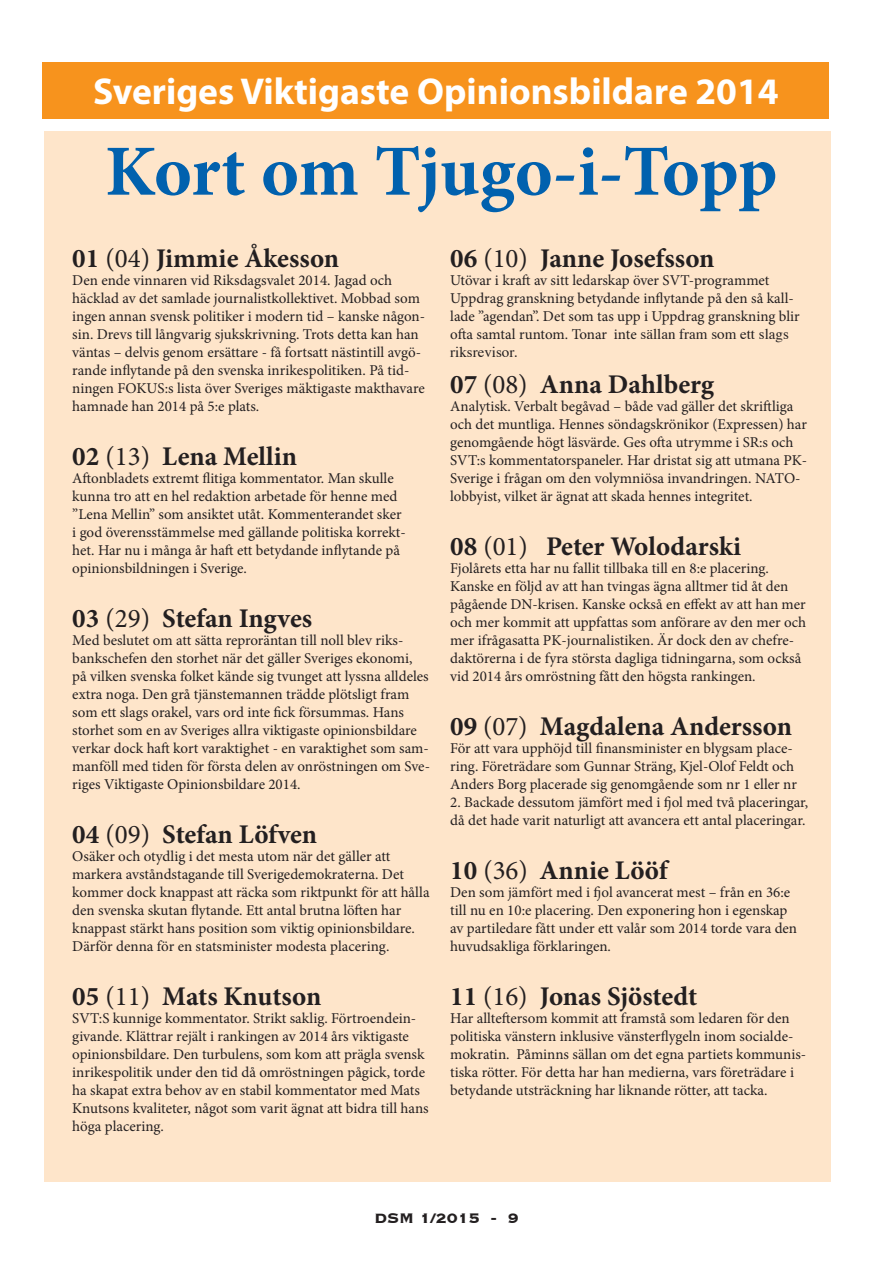
<style>
.page{position:relative;width:893px;height:1263px;background:#fff}
.page>*{position:absolute;margin:0;border:0;box-sizing:border-box;transform-origin:0 0}
.t1{font:700 72px "Minion Pro";letter-spacing:-.01em;color:#0161ae}
.t2{font:700 37.5px "Myriad Pro";color:#fff}
.t3{font:700 27px "Minion Pro";color:#231f20}
.t4{font:700 18px "Copperplate";color:#231f20}
.t5{font:15px/18px "Minion Pro";letter-spacing:-.005em;color:#231f20}
.t6{font:15px "Times";color:#231f20}
.s1{font-weight:400}
.s2{font-family:"Times"}
</style>
<div class="page">
<div style="left:43px;top:63px;width:786px;height:56px;background:#f7931d"></div>
<div style="left:45px;top:132px;width:786px;height:1050px;background:#fee5ca"></div>
<h2 class="t2" style="left:95px;top:67px;width:687px">Sveriges Viktigaste Opinionsbildare 2012</h2>
<h1 class="t1" style="left:105px;top:121px;width:674px">Kort om Tjugo-i-Topp</h1>
<h3 class="t3" style="left:72px;top:239px;width:268px">01 <span class="s1">(04)</span> Jimmie Åkesson</h3>
<p class="t5" style="left:72px;top:271px;width:354px">Den ende vinnaren vid Riksdagsvalet 2014. Jagad och häcklad av det samlade journalistkollektivet. Mobbad som ingen annan svensk politiker i modern tid – kanske någon&shy;sin. Drevs till långvarig sjukskrivning. Trots detta kan han väntas – delvis genom ersättare - få fortsatt nästintill avgö&shy;rande inflytande på den svenska inrikespolitiken. På tid&shy;ningen FOKUS:s lista över Sveriges mäktigaste makthavare hamnade han 2014 på 5:e plats.</p>
<h3 class="t3" style="left:72px;top:437px;width:226px">02 <span class="s1">(13)</span> Lena Mellin</h3>
<p class="t5" style="left:72px;top:469px;width:335px">Aftonbladets extremt flitiga kommentator. Man skulle kunna tro att en hel redaktion arbetade för henne med ”Lena Mellin” som ansiktet utåt. Kommenterandet sker i god överensstämmelse med gällande politiska korrekt&shy;het. Har nu i många år haft ett betydande inflytande på opinionsbildningen i Sverige.</p>
<h3 class="t3" style="left:72px;top:599px;width:241px">03 <span class="s1">(29)</span> Stefan Ingves</h3>
<p class="t5" style="left:72px;top:631px;width:359px">Med beslutet om att sätta reproräntan till noll blev riks&shy;bankschefen den storhet när det gäller Sveriges ekonomi, på vilken svenska folket kände sig tvunget att lyssna alldeles extra noga. Den grå tjänstemannen trädde plötsligt fram som ett slags orakel, vars ord inte fick försummas. Hans storhet som en av Sveriges allra viktigaste opinionsbildare verkar dock haft kort varaktighet - en varaktighet som sam&shy;manföll med tiden för första delen av onröstningen om Sve&shy;riges Viktigaste Opinionsbildare 2014.</p>
<h3 class="t3" style="left:72px;top:815px;width:246px">04 <span class="s1">(09)</span> Stefan Löfven</h3>
<p class="t5" style="left:72px;top:847px;width:359px">Osäker och otydlig i det mesta utom när det gäller att markera avståndstagande till Sverigedemokraterna. Det kommer dock knappast att räcka som riktpunkt för att hålla den svenska skutan flytande. Ett antal brutna löften har knappast stärkt hans position som viktig opinionsbildare.<br>Därför denna för en statsminister modesta placering.</p>
<h3 class="t3" style="left:72px;top:977px;width:251px">05 <span class="s1">(11)</span> Mats Knutson</h3>
<p class="t5" style="left:72px;top:1009px;width:358px">SVT:S kunnige kommentator. Strikt saklig. Förtroendein&shy;givande. Klättrar rejält i rankingen av 2014 års viktigaste opinionsbildare. Den turbulens, som kom att prägla svensk inrikespolitik under den tid då omröstningen pågick, torde ha skapat extra behov av en stabil kommentator med Mats Knutsons kvaliteter, något som varit ägnat att bidra till hans höga placering.</p>
<h2 class="t2" style="left:758px;top:67px;width:22px">4</h2>
<h3 class="t3" style="left:450px;top:239px;width:266px">06 <span class="s1">(10)</span> Janne Josefsson</h3>
<p class="t5" style="left:450px;top:271px;width:351px">Utövar i kraft av sitt ledarskap över SVT-programmet Uppdrag granskning betydande inflytande på den så kal - lade ”agendan”. Det som tas upp i Uppdrag granskning blir ofta samtal runtom. Tonar inte <span class="s2">sällan fram som ett slags</span></p>
<p class="t6" style="left:450px;top:338px;width:69px">riksrevisor.</p>
<h3 class="t3" style="left:450px;top:365px;width:266px">07 <span class="s1">(08)</span> Anna Dahlberg</h3>
<p class="t5" style="left:450px;top:397px;width:359px">Analytisk. Verbalt begåvad – både vad gäller det skriftliga och det muntliga. Hennes söndagskrönikor (Expressen) har genomgående högt läsvärde. Ges ofta utrymme i SR:s och SVT:s kommentatorspaneler. Har dristat sig att utmana PK-Sverige i frågan om den volymniösa invandringen. NATO&shy;lobbyist, vilket är ägnat att skada hennes integritet.</p>
<h3 class="t3" style="left:450px;top:527px;width:292px">08 <span class="s1">(01)</span> Peter Wolodarski</h3>
<p class="t5" style="left:450px;top:559px;width:357px">Fjolårets etta har nu fallit tillbaka till en 8:e placering.<br>Kanske en följd av att han tvingas ägna alltmer tid åt den pågående DN-krisen. Kanske också en effekt av att han mer och mer kommit att uppfattas som anförare av den mer och mer ifrågasatta PK-journalistiken. Är dock den av chefre&shy;daktörerna i de fyra största dagliga tidningarna, som också vid 2014 års omröstning fått den högsta rankingen.</p>
<h3 class="t3" style="left:450px;top:707px;width:343px">09 <span class="s1">(07)</span> Magdalena Andersson</h3>
<p class="t5" style="left:450px;top:739px;width:348px">För att vara upphöjd till finansminister en blygsam place&shy;ring. Företrädare som Gunnar Sträng, Kjel-Olof Feldt och<br>Anders Borg placerade sig genomgående som nr 1 eller nr</p>
<p class="t5" style="left:450px;top:793px;width:359px">2. Backade dessutom jämfört med i fjol med två placeringar, då det hade varit naturligt att avancera ett antal placeringar.</p>
<h3 class="t3" style="left:450px;top:851px;width:219px">10 <span class="s1">(36)</span> Annie Lööf</h3>
<p class="t5" style="left:450px;top:883px;width:348px">Den som jämfört med i fjol avancerat mest – från en 36:e till nu en 10:e placering. Den exponering hon i egenskap av partiledare fått under ett valår som 2014 torde vara den huvudsakliga förklaringen.</p>
<h3 class="t3" style="left:450px;top:977px;width:249px">11 <span class="s1">(16)</span> Jonas Sjöstedt</h3>
<p class="t5" style="left:450px;top:1009px;width:358px">Har allteftersom kommit att framstå som ledaren för den politiska vänstern inklusive vänsterflygeln inom socialde&shy;mokratin. Påminns sällan om det egna partiets kommunis&shy;tiska rötter. För detta har han medierna, vars företrädare i betydande utsträckning har liknande rötter, att tacka.</p>
<p class="t4" style="left:374px;top:1206px;width:146px">DSM 1/2015 - 9</p>
</div>
